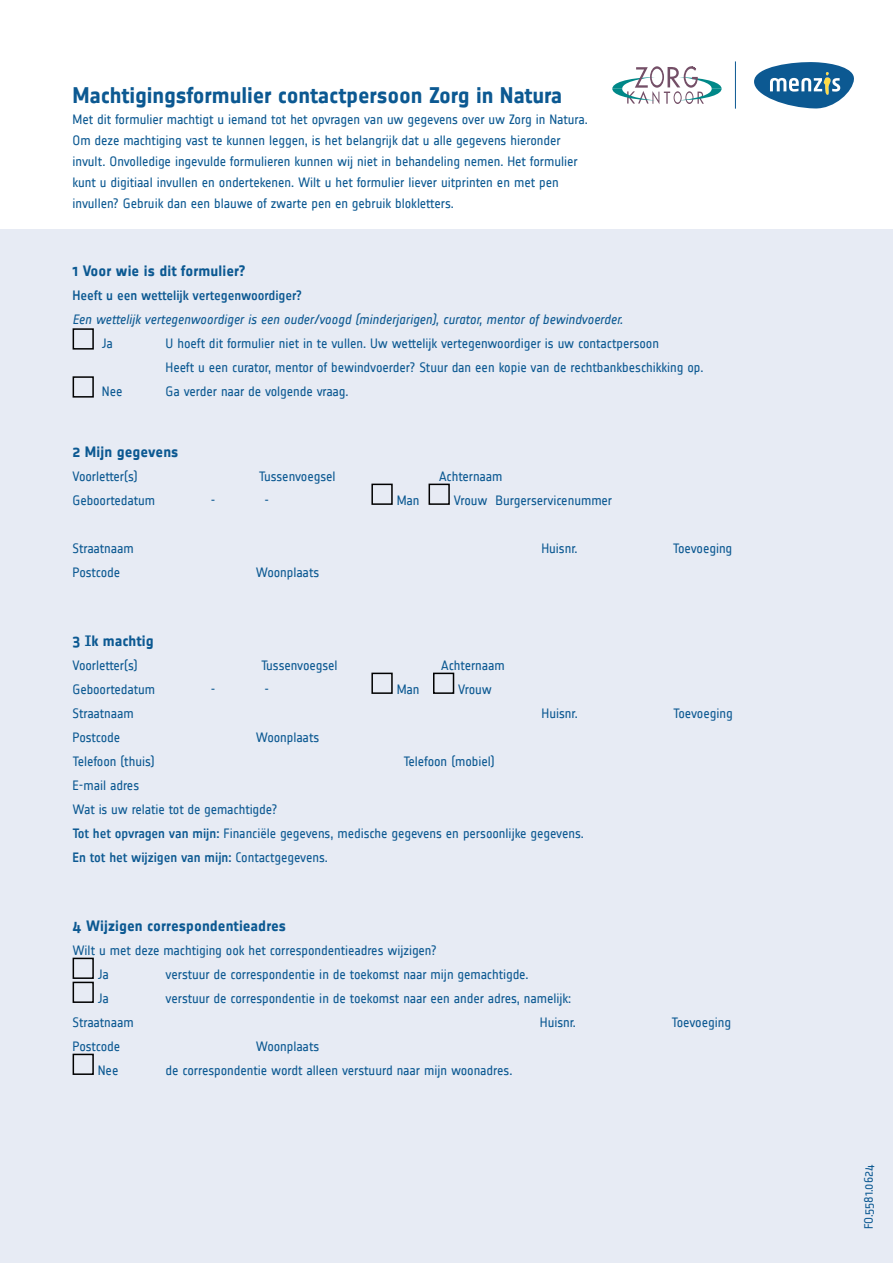
<style>
.page{position:relative;width:893px;height:1263px;background:#fff}
.page>*{position:absolute;margin:0;border:0;box-sizing:border-box;transform-origin:0 0}
.kop{font:700 22.5px "Notes";letter-spacing:-.005em;color:#0c5992}
.tussenkop{font:700 15px "Notes";letter-spacing:.005em;color:#0c5992}
.Basistekst{font:13.5px/21px "Notes";letter-spacing:-.005em;color:#0c5992}
.Basistekst-2{font:italic 13.5px "Notes";letter-spacing:-.01em;color:#0c5992}
.Basistekst-3{font:500 13.5px "Notes";letter-spacing:-.005em;color:#0c5992}
.tussenkop-2{font:12px "Notes";letter-spacing:-.01em;color:#0c5992}
.s1{font-weight:500}
.s2{font-weight:400}
</style>
<div class="page">
<div style="left:0;top:230px;width:893px;height:1033px;background:#e7ebf4"></div>
<svg style="left:612px;top:66px;width:110px;height:38px"></svg>
<svg style="left:754px;top:62px;width:100px;height:46px"></svg>
<hr style="left:735px;top:61px;width:1px;height:48px;background:#0c5992">
<div style="left:73px;top:328px;width:21px;height:22px;border:2px solid #000"></div>
<div style="left:73px;top:376px;width:21px;height:22px;border:2px solid #000"></div>
<div style="left:371px;top:484px;width:22px;height:21px;border:2px solid #000"></div>
<div style="left:429px;top:484px;width:21px;height:21px;border:2px solid #000"></div>
<div style="left:371px;top:673px;width:22px;height:21px;border:2px solid #000"></div>
<div style="left:433px;top:673px;width:21px;height:21px;border:2px solid #000"></div>
<div style="left:73px;top:958px;width:21px;height:21px;border:2px solid #000"></div>
<div style="left:73px;top:982px;width:21px;height:21px;border:2px solid #000"></div>
<div style="left:73px;top:1054px;width:21px;height:21px;border:2px solid #000"></div>
<p class="kop" style="left:73px;top:83px;width:491px">Machtigingsformulier contactpersoon Zorg in Natura</p>
<p class="Basistekst" style="left:73px;top:109px;width:517px">Met dit formulier machtigt u iemand tot het opvragen van uw gegevens over uw Zorg in Natura.<br>Om deze machtiging vast te kunnen leggen, is het belangrijk dat u alle gegevens hieronder invult. Onvolledige ingevulde formulieren kunnen wij niet in behandeling nemen. Het formulier kunt u digitiaal invullen en ondertekenen. Wilt u het formulier liever uitprinten en met pen invullen? Gebruik dan een blauwe of zwarte pen en gebruik blokletters.</p>
<p class="tussenkop" style="left:73px;top:262px;width:175px">1 Voor wie is dit formulier?</p>
<p class="Basistekst-3" style="left:73px;top:288px;width:231px">Heeft u een wettelijk vertegenwoordiger?</p>
<p class="Basistekst-2" style="left:73px;top:312px;width:552px">Een wettelijk vertegenwoordiger is een ouder/voogd (minderjarigen), curator, mentor of bewindvoerder.</p>
<p class="Basistekst" style="left:102px;top:333px;width:13px">Ja</p>
<p class="Basistekst" style="left:166px;top:333px;width:495px">U hoeft dit formulier niet in te vullen. Uw wettelijk vertegenwoordiger is uw contactpersoon</p>
<p class="Basistekst" style="left:166px;top:357px;width:539px">Heeft u een curator, mentor of bewindvoerder? Stuur dan een kopie van de rechtbankbeschikking op.</p>
<p class="Basistekst" style="left:102px;top:381px;width:22px">Nee</p>
<p class="Basistekst" style="left:166px;top:381px;width:184px">Ga verder naar de volgende vraag.</p>
<p class="tussenkop" style="left:73px;top:443px;width:107px">2 Mijn gegevens</p>
<p class="Basistekst" style="left:73px;top:466px;width:67px">Voorletter(s)</p>
<p class="Basistekst" style="left:259px;top:466px;width:78px">Tussenvoegsel</p>
<p class="Basistekst" style="left:439px;top:466px;width:65px">Achternaam</p>
<p class="Basistekst" style="left:73px;top:490px;width:84px">Geboortedatum</p>
<p class="Basistekst" style="left:211px;top:490px;width:6px">-</p>
<p class="Basistekst" style="left:264px;top:490px;width:6px">-</p>
<p class="Basistekst" style="left:397px;top:490px;width:24px">Man</p>
<p class="Basistekst" style="left:454px;top:490px;width:160px">Vrouw Burgerservicenummer</p>
<p class="Basistekst" style="left:73px;top:538px;width:63px">Straatnaam</p>
<p class="Basistekst" style="left:541px;top:538px;width:38px">Huisnr.</p>
<p class="Basistekst" style="left:673px;top:538px;width:61px">Toevoeging</p>
<p class="Basistekst" style="left:73px;top:562px;width:49px">Postcode</p>
<p class="Basistekst" style="left:256px;top:562px;width:65px">Woonplaats</p>
<p class="tussenkop" style="left:73px;top:632px;width:83px">3 Ik machtig</p>
<p class="Basistekst" style="left:73px;top:655px;width:67px">Voorletter(s)</p>
<p class="Basistekst" style="left:261px;top:655px;width:78px">Tussenvoegsel</p>
<p class="Basistekst" style="left:441px;top:655px;width:65px">Achternaam</p>
<p class="Basistekst" style="left:73px;top:679px;width:84px">Geboortedatum</p>
<p class="Basistekst" style="left:211px;top:679px;width:6px">-</p>
<p class="Basistekst" style="left:264px;top:679px;width:6px">-</p>
<p class="Basistekst" style="left:397px;top:679px;width:24px">Man</p>
<p class="Basistekst" style="left:458px;top:679px;width:35px">Vrouw</p>
<p class="Basistekst" style="left:73px;top:703px;width:63px">Straatnaam</p>
<p class="Basistekst" style="left:541px;top:703px;width:38px">Huisnr.</p>
<p class="Basistekst" style="left:673px;top:703px;width:61px">Toevoeging</p>
<p class="Basistekst" style="left:73px;top:727px;width:49px">Postcode</p>
<p class="Basistekst" style="left:256px;top:727px;width:65px">Woonplaats</p>
<p class="Basistekst" style="left:73px;top:751px;width:84px">Telefoon (thuis)</p>
<p class="Basistekst" style="left:403px;top:751px;width:93px">Telefoon (mobiel)</p>
<p class="Basistekst" style="left:73px;top:775px;width:68px">E-mail adres</p>
<p class="Basistekst" style="left:73px;top:799px;width:206px">Wat is uw relatie tot de gemachtigde?</p>
<p class="Basistekst" style="left:73px;top:823px;width:513px"><span class="s1">Tot het opvragen van mijn:</span> Financiële gegevens, medische gegevens en persoonlijke gegevens.</p>
<p class="Basistekst-3" style="left:73px;top:850px;width:257px">En tot het wijzigen van mijn: <span class="s2">Contactgegevens.</span></p>
<p class="tussenkop" style="left:73px;top:917px;width:215px">4 Wijzigen correspondentieadres</p>
<p class="Basistekst" style="left:73px;top:940px;width:366px">Wilt u met deze machtiging ook het correspondentieadres wijzigen?</p>
<p class="Basistekst" style="left:98px;top:964px;width:13px">Ja</p>
<p class="Basistekst" style="left:166px;top:964px;width:364px">verstuur de correspondentie in de toekomst naar mijn gemachtigde.</p>
<p class="Basistekst" style="left:98px;top:988px;width:13px">Ja</p>
<p class="Basistekst" style="left:166px;top:988px;width:407px">verstuur de correspondentie in de toekomst naar een ander adres, namelijk:</p>
<p class="Basistekst" style="left:73px;top:1012px;width:63px">Straatnaam</p>
<p class="Basistekst" style="left:540px;top:1012px;width:38px">Huisnr.</p>
<p class="Basistekst" style="left:671px;top:1012px;width:61px">Toevoeging</p>
<p class="Basistekst" style="left:73px;top:1036px;width:49px">Postcode</p>
<p class="Basistekst" style="left:256px;top:1036px;width:65px">Woonplaats</p>
<p class="Basistekst" style="left:98px;top:1060px;width:22px">Nee</p>
<p class="Basistekst" style="left:166px;top:1060px;width:348px">de correspondentie wordt alleen verstuurd naar mijn woonadres.</p>
<p class="tussenkop-2" style="left:862px;top:1229px;width:66px;rotate:-90deg">FO.5581.0624</p>
</div>
